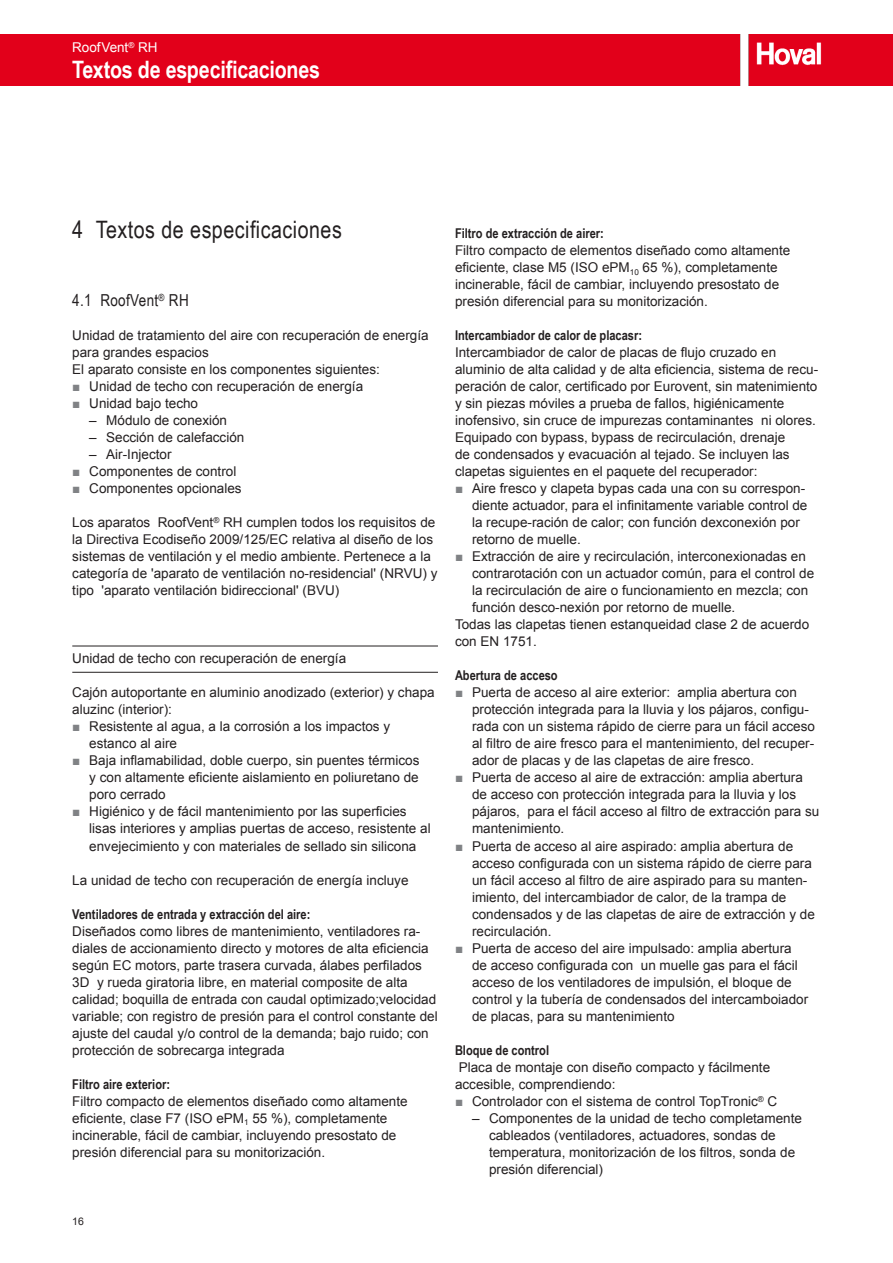
<style>
.page{position:relative;width:893px;height:1263px;background:#fff}
.page>*{position:absolute;margin:0;border:0;box-sizing:border-box;transform-origin:0 0}
.t1{font:24px "Arial Narrow";letter-spacing:.02em;color:#231f20}
.t2{font:700 24px "Arial Narrow";letter-spacing:-.01em;color:#fff}
.t3{font:16.5px "Arial Narrow";letter-spacing:.02em;color:#231f20}
.Text{font:13.5px/17px "Arial";color:#231f20}
.Titel_3{font:700 13.5px "Arial Narrow";color:#231f20}
.Komponenten{font:13.5px "Arial";color:#231f20}
.Text-2{font:700 13.5px "Arial Narrow";color:#231f20}
.t4{font:13.5px "Arial";letter-spacing:-.005em;color:#fff}
.t5{font:10.5px "Arial";color:#231f20}
.s1{color:#808285}
</style>
<div class="page">
<hr style="left:72px;top:646px;width:366px;height:1px;background:#231f20">
<hr style="left:72px;top:672px;width:366px;height:1px;background:#231f20">
<div style="left:0;top:34px;width:893px;height:51px;background:#e2001a"></div>
<p class="t4" style="left:72px;top:39px;width:87px">RoofVent<sup>®</sup> RH</p>
<h1 class="t2" style="left:72px;top:51px;width:238px">Textos de especificacione</h1>
<p class="t1" style="left:72px;top:212px;width:271px">4 Textos de especificaciones</p>
<p class="t3" style="left:72px;top:288px;width:118px">4.1 RoofVent<sup>®</sup> RH</p>
<p class="Text" style="left:72px;top:327px;width:358px">Unidad de tratamiento del aire con recuperación de energía para grandes espacios</p>
<p class="Text" style="left:72px;top:361px;width:309px">El aparato consiste en los componentes siguientes:</p>
<p class="Text" style="left:72px;top:378px;width:292px"><span class="s1">■</span> Unidad de techo con recuperación de energía</p>
<p class="Text" style="left:72px;top:395px;width:127px"><span class="s1">■</span> Unidad bajo techo</p>
<p class="Text" style="left:89px;top:412px;width:139px">– Módulo de conexión</p>
<p class="Text" style="left:89px;top:429px;width:157px">– Sección de calefacción</p>
<p class="Text" style="left:89px;top:446px;width:84px">– Air-Injector</p>
<p class="Text" style="left:72px;top:463px;width:166px"><span class="s1">■</span> Componentes de control</p>
<p class="Text" style="left:72px;top:480px;width:171px"><span class="s1">■</span> Componentes opcionales</p>
<p class="Text" style="left:72px;top:514px;width:367px">Los aparatos RoofVent<sup>®</sup> RH cumplen todos los requisitos de la Directiva Ecodiseño 2009/125/EC relativa al diseño de los sistemas de ventilación y el medio ambiente. Pertenece a la categoría de 'aparato de ventilación no-residencial' (NRVU) y tipo 'aparato ventilación bidireccional' (BVU)</p>
<p class="Komponenten" style="left:72px;top:650px;width:275px">Unidad de techo con recuperación de energía</p>
<p class="Text" style="left:72px;top:684px;width:364px">Cajón autoportante en aluminio anodizado (exterior) y chapa aluzinc (interior):</p>
<p class="Text" style="left:89px;top:718px;width:302px;text-indent:-17px"><span class="s1">■</span> Resistente al agua, a la corrosión a los impactos y estanco al aire</p>
<p class="Text" style="left:89px;top:752px;width:332px;text-align:justify;text-indent:-17px"><span class="s1">■</span> Baja inflamabilidad, doble cuerpo, sin puentes térmicos y con altamente eficiente aislamiento en poliuretano de poro cerrado</p>
<p class="Text" style="left:89px;top:803px;width:343px;text-indent:-17px"><span class="s1">■</span> Higiénico y de fácil mantenimiento por las superficies lisas interiores y amplias puertas de acceso, resistente al envejecimiento y con materiales de sellado sin silicona</p>
<p class="Text" style="left:72px;top:871px;width:338px">La unidad de techo con recuperación de energía incluye</p>
<p class="Titel_3" style="left:72px;top:903px;width:240px">Ventiladores de entrada y extracción del aire:</p>
<p class="Text" style="left:72px;top:922px;width:350px">Diseñados como libres de mantenimiento, ventiladores ra-</p>
<p class="Text" style="left:72px;top:939px;width:367px">diales de accionamiento directo y motores de alta eficiencia según EC motors, parte trasera curvada, álabes perfilados 3D y rueda giratoria libre, en material composite de alta calidad; boquilla de entrada con caudal optimizado;velocidad variable; con registro de presión para el control constante del ajuste del caudal y/o control de la demanda; bajo ruido; con protección de sobrecarga integrada</p>
<p class="Text-2" style="left:72px;top:1074px;width:99px">Filtro aire exterior:</p>
<p class="Text" style="left:72px;top:1092px;width:337px">Filtro compacto de elementos diseñado como altamente eficiente, clase F7 (ISO ePM<sub>1</sub> 55 %), completamente incinerable, fácil de cambiar, incluyendo presostato de presión diferencial para su monitorización.</p>
<p class="t5" style="left:72px;top:1214px;width:13px">16</p>
<p class="Titel_3" style="left:455px;top:223px;width:150px">Filtro de extracción de airer:</p>
<p class="Text" style="left:455px;top:242px;width:337px">Filtro compacto de elementos diseñado como altamente eficiente, clase M5 (ISO ePM<sub>10</sub> 65 %), completamente incinerable, fácil de cambiar, incluyendo presostato de presión diferencial para su monitorización.</p>
<p class="Titel_3" style="left:455px;top:325px;width:189px">Intercambiador de calor de placasr:</p>
<p class="Text" style="left:455px;top:344px;width:365px">Intercambiador de calor de placas de flujo cruzado en aluminio de alta calidad y de alta eficiencia, sistema de recu&shy;peración de calor, certificado por Eurovent, sin matenimiento y sin piezas móviles a prueba de fallos, higiénicamente inofensivo, sin cruce de impurezas contaminantes ni olores.<br>Equipado con bypass, bypass de recirculación, drenaje<br>de condensados y evacuación al tejado. Se incluyen las clapetas siguientes en el paquete del recuperador:</p>
<p class="Text" style="left:472px;top:480px;width:337px;text-indent:-17px"><span class="s1">■</span> Aire fresco y clapeta bypas cada una con su correspon&shy;diente actuador, para el infinitamente variable control de la recupe-ración de calor; con función dexconexión por retorno de muelle.</p>
<p class="Text" style="left:472px;top:548px;width:344px;text-indent:-17px"><span class="s1">■</span> Extracción de aire y recirculación, interconexionadas en contrarotación con un actuador común, para el control de la recirculación de aire o funcionamiento en mezcla; con función desco-nexión por retorno de muelle.</p>
<p class="Text" style="left:455px;top:616px;width:356px">Todas las clapetas tienen estanqueidad clase 2 de acuerdo con EN 1751.</p>
<p class="Titel_3" style="left:455px;top:665px;width:104px">Abertura de acceso</p>
<p class="Text" style="left:472px;top:684px;width:344px;text-indent:-17px"><span class="s1">■</span> Puerta de acceso al aire exterior: amplia abertura con protección integrada para la lluvia y los pájaros, configu&shy;rada con un sistema rápido de cierre para un fácil acceso al filtro de aire fresco para el mantenimiento, del recuper&shy;ador de placas y de las clapetas de aire fresco.</p>
<p class="Text" style="left:472px;top:769px;width:349px;text-indent:-17px"><span class="s1">■</span> Puerta de acceso al aire de extracción: amplia abertura de acceso con protección integrada para la lluvia y los pájaros, para el fácil acceso al filtro de extracción para su mantenimiento.</p>
<p class="Text" style="left:472px;top:837px;width:344px;text-indent:-17px"><span class="s1">■</span> Puerta de acceso al aire aspirado: amplia abertura de acceso configurada con un sistema rápido de cierre para un fácil acceso al filtro de aire aspirado para su manten&shy;imiento, del intercambiador de calor, de la trampa de condensados y de las clapetas de aire de extracción y de recirculación.</p>
<p class="Text" style="left:472px;top:939px;width:338px;text-indent:-17px"><span class="s1">■</span> Puerta de acceso del aire impulsado: amplia abertura de acceso configurada con un muelle gas para el fácil acceso de los ventiladores de impulsión, el bloque de control y la tubería de condensados del intercamboiador de placas, para su mantenimiento</p>
<p class="Titel_3" style="left:455px;top:1040px;width:96px">Bloque de control</p>
<p class="Text" style="left:455px;top:1058px;width:317px">Placa de montaje con diseño compacto y fácilmente accesible, comprendiendo:</p>
<p class="Text" style="left:455px;top:1092px;width:324px"><span class="s1">■</span> Controlador con el sistema de control TopTronic<sup>®</sup> C</p>
<p class="Text" style="left:489px;top:1109px;width:314px;text-indent:-17px">– Componentes de la unidad de techo completamente cableados (ventiladores, actuadores, sondas de temperatura, monitorización de los filtros, sonda de presión diferencial)</p>
</div>
